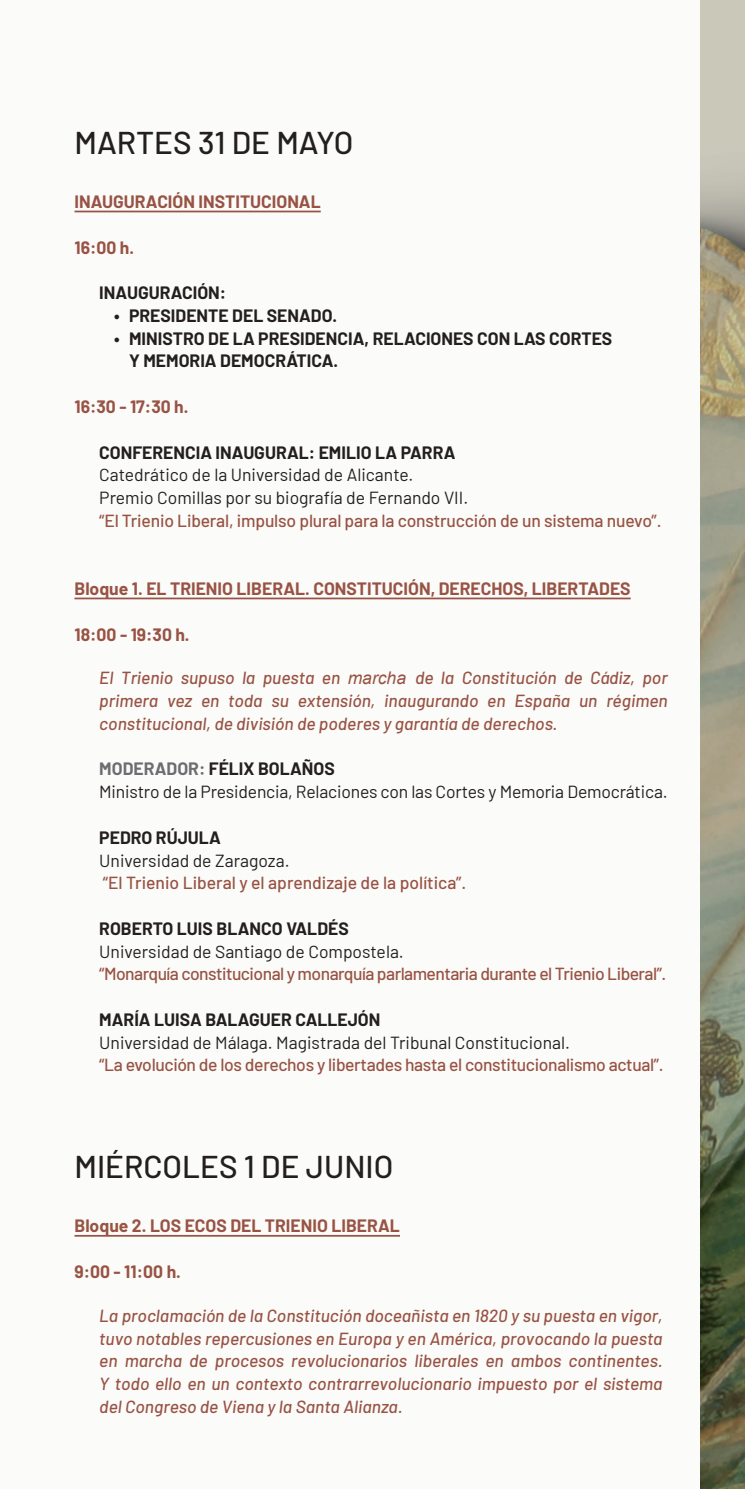
<style>
.page{position:relative;width:745px;height:1489px;background:#fff}
.page>*{position:absolute;margin:0;border:0;box-sizing:border-box;transform-origin:0 0}
.t1{font:500 31.5px "Barlow";color:#231f20}
.t2{font:italic 500 17.5px/22.8px "Barlow";color:#985344;text-align:justify}
.t3{font:17.5px/22.8px "Barlow";color:#231f20}
.t4{font:500 17.5px "Barlow";letter-spacing:-.02em;color:#985344}
.t5{font:700 17.5px/22.8px "Barlow";color:#231f20}
.t6{font:700 17.5px "Barlow";color:#985344}
.t7{font:500 17.5px "Barlow";color:#985344}
.s1{font-family:"Arial";font-weight:400}
.s2{font-weight:700;color:#6c6d70}
.s3{font-weight:700}
</style>
<div class="page">
<div style="left:0;top:0;width:699px;height:1488px;background:#fbfbf9"></div>
<hr style="left:74px;top:211px;width:246px;height:1px;background:#985344">
<hr style="left:74px;top:597px;width:556px;height:2px;background:#985344">
<hr style="left:74px;top:1234px;width:326px;height:2px;background:#985344">
<img style="left:700px;top:0;width:44px;height:1488px">
<h1 class="t1" style="left:74px;top:119px;width:280px">MARTES 31 DE MAYO</h1>
<p class="t6" style="left:74px;top:189px;width:247px">INAUGURACIÓN INSTITUCIONAL</p>
<p class="t6" style="left:74px;top:234px;width:61px">16:00 h.</p>
<p class="t5" style="left:99px;top:280px;width:128px">INAUGURACIÓN:</p>
<p class="t5" style="left:114px;top:303px;width:224px">• PRESIDENTE DEL SENADO.</p>
<p class="t5" style="left:129px;top:325px;width:484px;text-indent:-15px">• MINISTRO DE LA PRESIDENCIA, RELACIONES CON LAS CORTES<br>Y MEMORIA DEMOCRÁTICA.</p>
<p class="t6" style="left:74px;top:394px;width:115px">16:30 - 17:30 h.</p>
<p class="t5" style="left:99px;top:439px;width:357px">CONFERENCIA INAUGURAL: EMILIO LA PARRA</p>
<p class="t3" style="left:99px;top:462px;width:370px">Catedrático de la Universidad de Alicante.<br>Premio Comillas por su biografía de Fernando VII.</p>
<p class="t4" style="left:99px;top:507px;width:563px">“El Trienio Liberal, impulso plural para la construcción de un sistema nuevo”.</p>
<p class="t6" style="left:74px;top:576px;width:557px">Bloque 1. EL TRIENIO LIBERAL. CONSTITUCIÓN, DERECHOS, LIBERTADES</p>
<p class="t6" style="left:74px;top:621px;width:117px">18:00 - 19:30 h.</p>
<p class="t2" style="left:99px;top:665px;width:569px">El Trienio supuso la puesta en <span class="s1">marcha</span> de la Constitución de Cádiz, por primera vez en toda su extensión, inaugurando en España un régimen constitucional, de división de poderes y garantía de derechos.</p>
<p class="t3" style="left:99px;top:756px;width:569px"><span class="s2">MODERADOR:</span> <span class="s3">FÉLIX BOLAÑOS<br></span>Ministro de la Presidencia, Relaciones con las Cortes y Memoria Democrática.</p>
<p class="t5" style="left:99px;top:824px;width:123px">PEDRO RÚJULA</p>
<p class="t3" style="left:99px;top:847px;width:192px">Universidad de Zaragoza.</p>
<p class="t7" style="left:103px;top:870px;width:364px">“El Trienio Liberal y el aprendizaje de la política”.</p>
<p class="t5" style="left:99px;top:915px;width:251px">ROBERTO LUIS BLANCO VALDÉS</p>
<p class="t3" style="left:99px;top:938px;width:306px">Universidad de Santiago de Compostela.</p>
<p class="t4" style="left:99px;top:961px;width:568px">“Monarquía constitucional y monarquía parlamentaria durante el Trienio Liberal”.</p>
<p class="t5" style="left:99px;top:1006px;width:282px">MARÍA LUISA BALAGUER CALLEJÓN</p>
<p class="t3" style="left:99px;top:1029px;width:472px">Universidad de Málaga. Magistrada del Tribunal Constitucional.</p>
<p class="t4" style="left:99px;top:1052px;width:565px">“La evolución de los derechos y libertades hasta el constitucionalismo actual”.</p>
<h1 class="t1" style="left:74px;top:1143px;width:320px">MIÉRCOLES 1 DE JUNIO</h1>
<p class="t6" style="left:74px;top:1213px;width:327px">Bloque 2. LOS ECOS DEL TRIENIO LIBERAL</p>
<p class="t6" style="left:74px;top:1258px;width:108px">9:00 - 11:00 h.</p>
<p class="t2" style="left:99px;top:1302px;width:564px">La proclamación de la Constitución doceañista en 1820 y su puesta en vigor, tuvo notables repercusiones en Europa y en América, provocando la puesta en marcha de procesos revolucionarios liberales en ambos continentes.<br>Y todo ello en un contexto contrarrevolucionario impuesto por el sistema del Congreso de Viena y la Santa Alianza.</p>
</div>
